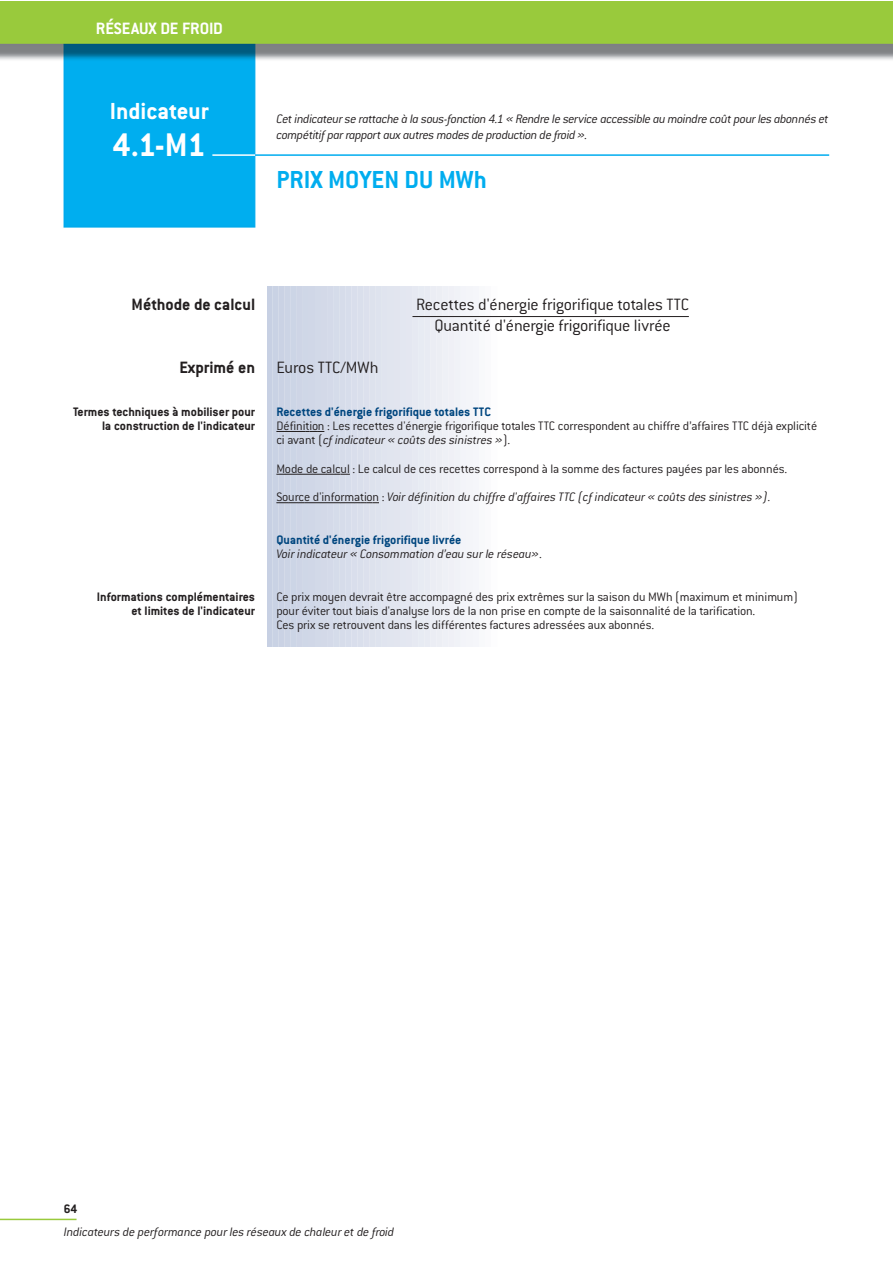
<style>
.page{position:relative;width:893px;height:1263px;background:#fff}
.page>*{position:absolute;margin:0;border:0;box-sizing:border-box;transform-origin:0 0}
.t1{font:700 36px "Conduit ITC";color:#fff}
.t2{font:700 27px "Conduit ITC";color:#00adef}
.t3{font:700 25.5px "Conduit ITC";color:#fff}
.t4{font:300 18px/21px "Conduit ITC";letter-spacing:-.01em;color:#231f20;text-align:center}
.t5{font:700 18px "Conduit ITC";color:#231f20}
.t6{font:700 18px "Conduit ITC";color:#fff}
.t7{font:300 13.5px/14.2px "Conduit ITC";letter-spacing:-.01em;color:#231f20}
.t8{font:italic 300 13.5px/16.2px "Conduit ITC";letter-spacing:-.02em;color:#231f20}
.t9{font:700 13.5px/14.2px "Conduit ITC";color:#231f20;text-align:right}
.t10{font:700 13.5px "Conduit ITC";color:#00467f}
.s1{font-style:italic}
.s2{font-weight:700;font-style:normal;color:#00467f}
.s3{font-style:normal}
</style>
<div class="page">
<img style="left:0;top:1px;width:892px;height:227px">
<hr style="left:212px;top:154px;width:43px;height:2px;background:#fff">
<hr style="left:255px;top:154px;width:574px;height:2px;background:#00adef">
<div style="left:268px;top:286px;width:5px;height:360px;background:#c7d0e3"></div>
<div style="left:272px;top:286px;width:7px;height:360px;background:#c9d2e4"></div>
<div style="left:278px;top:286px;width:7px;height:360px;background:#cad2e4"></div>
<div style="left:284px;top:286px;width:7px;height:360px;background:#ccd4e5"></div>
<div style="left:290px;top:286px;width:8px;height:360px;background:#ccd5e6"></div>
<div style="left:296px;top:286px;width:8px;height:360px;background:#ced5e6"></div>
<div style="left:302px;top:286px;width:8px;height:360px;background:#cfd7e7"></div>
<div style="left:308px;top:286px;width:8px;height:360px;background:#d0d7e7"></div>
<div style="left:314px;top:286px;width:8px;height:360px;background:#d2d9e8"></div>
<div style="left:320px;top:286px;width:8px;height:360px;background:#d3d9e8"></div>
<div style="left:326px;top:286px;width:8px;height:360px;background:#d4dae9"></div>
<div style="left:332px;top:286px;width:8px;height:360px;background:#d5dcea"></div>
<div style="left:338px;top:286px;width:8px;height:360px;background:#d6dcea"></div>
<div style="left:345px;top:286px;width:7px;height:360px;background:#d7ddeb"></div>
<div style="left:351px;top:286px;width:7px;height:360px;background:#d9deec"></div>
<div style="left:357px;top:286px;width:7px;height:360px;background:#dadfec"></div>
<div style="left:363px;top:286px;width:7px;height:360px;background:#dce0ed"></div>
<div style="left:369px;top:286px;width:7px;height:360px;background:#dde2ed"></div>
<div style="left:375px;top:286px;width:8px;height:360px;background:#dee3ee"></div>
<div style="left:381px;top:286px;width:8px;height:360px;background:#e0e4ef"></div>
<div style="left:387px;top:286px;width:8px;height:360px;background:#e1e5ef"></div>
<div style="left:393px;top:286px;width:8px;height:360px;background:#e2e5ef"></div>
<div style="left:399px;top:286px;width:8px;height:360px;background:#e3e7f1"></div>
<div style="left:405px;top:286px;width:8px;height:360px;background:#e4e7f1"></div>
<div style="left:411px;top:286px;width:8px;height:360px;background:#e6e9f2"></div>
<div style="left:417px;top:286px;width:8px;height:360px;background:#e7ebf3"></div>
<div style="left:423px;top:286px;width:8px;height:360px;background:#e8ebf3"></div>
<div style="left:430px;top:286px;width:7px;height:360px;background:#ebedf4"></div>
<div style="left:436px;top:286px;width:7px;height:360px;background:#eceef4"></div>
<div style="left:442px;top:286px;width:7px;height:360px;background:#eef0f6"></div>
<div style="left:448px;top:286px;width:7px;height:360px;background:#eff0f6"></div>
<div style="left:454px;top:286px;width:8px;height:360px;background:#f0f2f7"></div>
<div style="left:460px;top:286px;width:8px;height:360px;background:#f3f4f9"></div>
<div style="left:466px;top:286px;width:8px;height:360px;background:#f4f5f9"></div>
<div style="left:472px;top:286px;width:8px;height:360px;background:#f5f6fa"></div>
<div style="left:478px;top:286px;width:8px;height:360px;background:#f8f9fb"></div>
<div style="left:484px;top:286px;width:8px;height:360px;background:#fafafc"></div>
<hr style="left:276px;top:431px;width:30px;height:1px;background:#231f20">
<svg style="left:305px;top:431px;width:19px;height:1px"></svg>
<svg style="left:276px;top:474px;width:74px;height:1px"></svg>
<svg style="left:276px;top:502px;width:28px;height:1px"></svg>
<hr style="left:304px;top:502px;width:37px;height:1px;background:#231f20">
<svg style="left:341px;top:502px;width:38px;height:1px"></svg>
<hr style="left:0;top:1219px;width:77px;height:1px;background:#99ca3c">
<hr style="left:412px;top:316px;width:277px;height:1px;background:#231f20">
<h3 class="t6" style="left:96px;top:18px;width:129px">RÉSEAUX DE FROID</h3>
<h3 class="t3" style="left:110px;top:96px;width:100px">Indicateur</h3>
<h1 class="t1" style="left:112px;top:124px;width:95px">4.1-M1</h1>
<p class="t8" style="left:276px;top:110px;width:554px">Cet indicateur se rattache à la sous-fonction 4.1 « Rendre le service accessible au moindre coût pour les abonnés et compétitif par rapport aux autres modes de production de froid ».</p>
<h2 class="t2" style="left:276px;top:164px;width:212px">PRIX MOYEN DU MWh</h2>
<h3 class="t5" style="left:132px;top:294px;width:125px">Méthode de calcul</h3>
<h3 class="t5" style="left:179px;top:357px;width:77px">Exprimé en</h3>
<p class="t9" style="left:73px;top:404px;width:184px">Termes techniques à mobiliser pour la construction de l'indicateur</p>
<p class="t9" style="left:97px;top:589px;width:160px">Informations complémentaires et limites de l'indicateur</p>
<h3 class="t4" style="left:416px;top:294px;width:274px">Recettes d'énergie frigorifique totales TTC<br>Quantité d'énergie frigorifique livrée</h3>
<h3 class="t4" style="left:276px;top:357px;width:103px">Euros TTC/MWh</h3>
<p class="t10" style="left:276px;top:404px;width:216px">Recettes d'énergie frigorifique totales TTC</p>
<p class="t7" style="left:276px;top:419px;width:542px">Définition : Les recettes d'énergie frigorifique totales TTC correspondent au chiffre d’affaires TTC déjà explicité ci avant (<span class="s1">cf indicateur « coûts des sinistres »</span>).</p>
<p class="t7" style="left:276px;top:454px;width:512px;line-height:28.5px">Mode de calcul : Le calcul de ces recettes correspond à la somme des factures payées par les abonnés.<br>Source d'information : <span class="s1">Voir définition du chiffre d'affaires TTC (cf indicateur « coûts des sinistres »)</span>.</p>
<p class="t8" style="left:276px;top:533px;width:267px;line-height:14.2px"><span class="s2">Quantité d'énergie frigorifique livrée<br></span>Voir indicateur « Consommation d’eau sur le réseau»<span class="s3">.</span></p>
<p class="t7" style="left:276px;top:590px;width:523px">Ce prix moyen devrait être accompagné des prix extrêmes sur la saison du MWh (maximum et minimum) pour éviter tout biais d'analyse lors de la non prise en compte de la saisonnalité de la tarification.<br>Ces prix se retrouvent dans les différentes factures adressées aux abonnés.</p>
<p class="t9" style="left:64px;top:1202px;width:15px">64</p>
<p class="t8" style="left:64px;top:1223px;width:332px">Indicateurs de performance pour les réseaux de chaleur et de froid</p>
</div>
